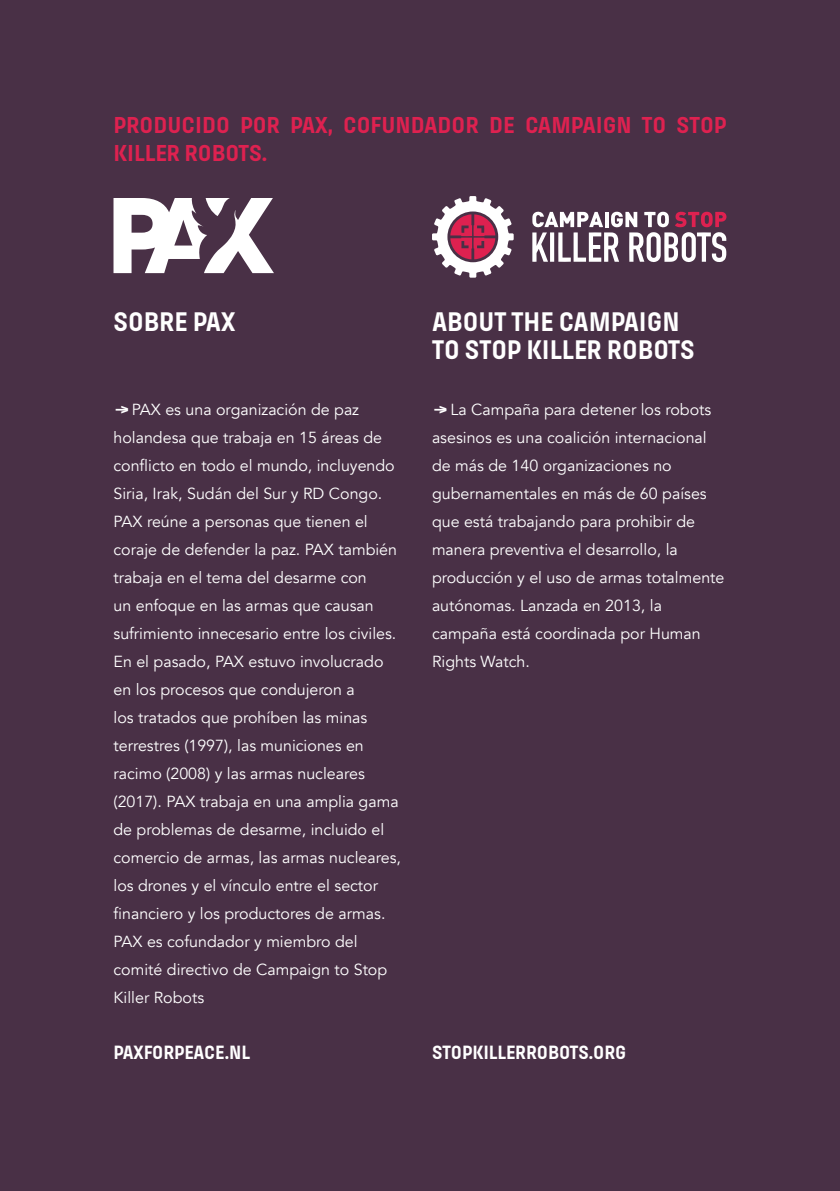
<style>
.page{position:relative;width:840px;height:1191px;background:#fff}
.page>*{position:absolute;margin:0;border:0;box-sizing:border-box;transform-origin:0 0}
.t1{font:700 28px/28px "Pilcrow";color:#fff}
.t2{font:700 24px/28px "Pilcrow";color:#de2150}
.t3{font:700 20px "Pilcrow";color:#fff}
.t4{font:16px/28px "Avenir";color:#fff}
.s1{font-family:"Pilcrow";font-weight:700}
</style>
<div class="page">
<div style="left:0;top:0;width:839px;height:1191px;background:#493046"></div>
<svg style="left:113px;top:198px;width:161px;height:75px"></svg>
<svg style="left:532px;top:211px;width:194px;height:51px"></svg>
<svg style="left:604px;top:212px;width:4px;height:15px"></svg>
<svg style="left:432px;top:196px;width:81px;height:82px"></svg>
<h2 class="t2" style="left:113px;top:111px;width:614px">PRODUCIDO POR PAX, COFUNDADOR DE CAMPAIGN TO STOP<br>KILLER ROBOTS.</h2>
<h1 class="t1" style="left:113px;top:308px;width:123px">SOBRE PAX</h1>
<h1 class="t1" style="left:432px;top:308px;width:264px">ABOUT THE CAMPAIGN<br>TO STOP KILLER ROBOTS</h1>
<p class="t4" style="left:113px;top:395px;width:289px"><span class="s1">-&gt;</span> PAX es una organización de paz holandesa que trabaja en 15 áreas de conflicto en todo el mundo, incluyendo Siria, Irak, Sudán del Sur y RD Congo.<br>PAX reúne a personas que tienen el coraje de defender la paz. PAX también trabaja en el tema del desarme con<br>un enfoque en las armas que causan sufrimiento innecesario entre los civiles.<br>En el pasado, PAX estuvo involucrado en los procesos que condujeron a<br>los tratados que prohíben las minas terrestres (1997), las municiones en racimo (2008) y las armas nucleares (2017). PAX trabaja en una amplia gama de problemas de desarme, incluido el comercio de armas, las armas nucleares, los drones y el vínculo entre el sector financiero y los productores de armas.<br>PAX es cofundador y miembro del comité directivo de Campaign to Stop Killer Robots</p>
<p class="t4" style="left:432px;top:395px;width:294px"><span class="s1">-&gt;</span> La Campaña para detener los robots asesinos es una coalición internacional de más de 140 organizaciones no gubernamentales en más de 60 países que está trabajando para prohibir de manera preventiva el desarrollo, la producción y el uso de armas totalmente autónomas. Lanzada en 2013, la campaña está coordinada por Human Rights Watch.</p>
<p class="t3" style="left:113px;top:1042px;width:138px">PAXFORPEACE.NL</p>
<p class="t3" style="left:432px;top:1042px;width:196px">STOPKILLERROBOTS.ORG</p>
</div>
